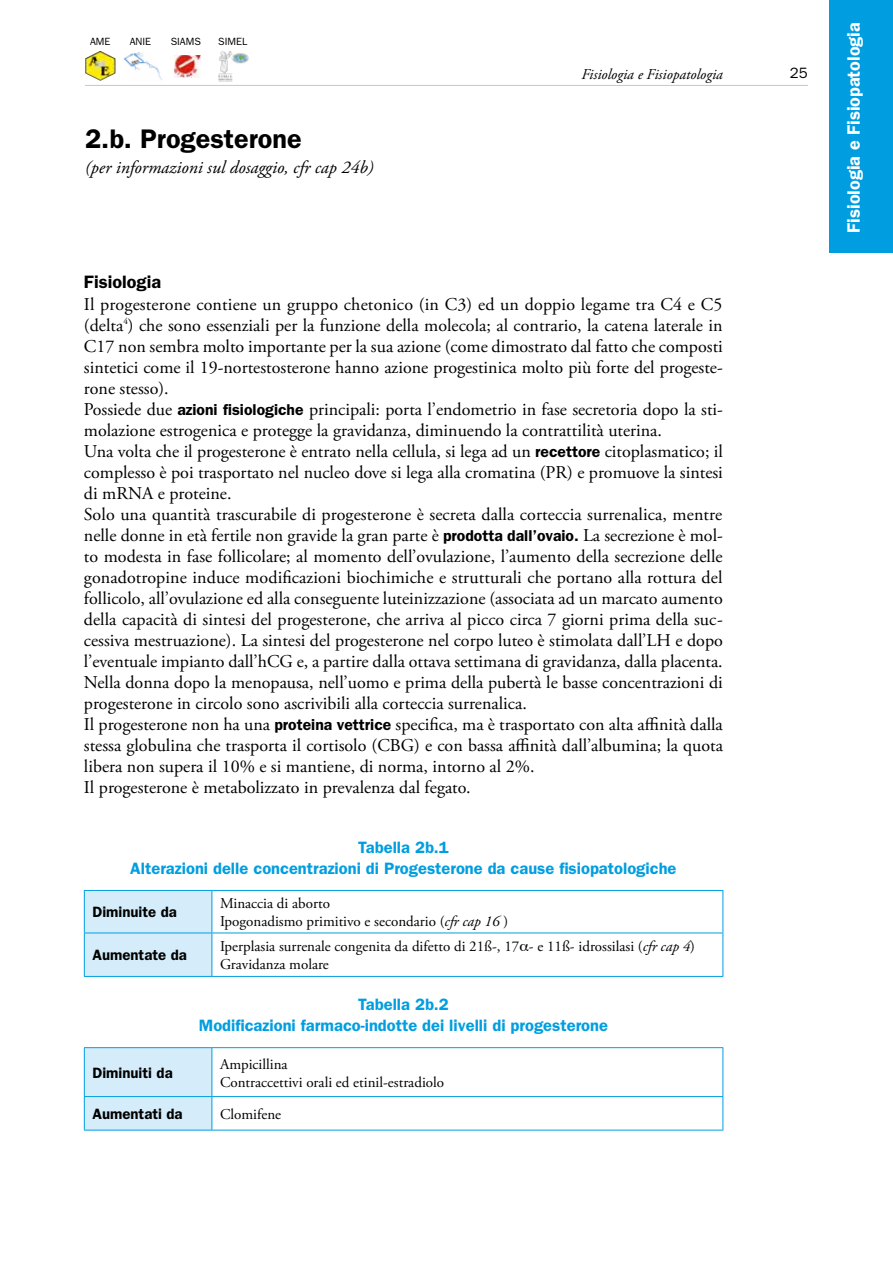
<style>
.page{position:relative;width:893px;height:1263px;background:#fff}
.page>*{position:absolute;margin:0;border:0;box-sizing:border-box;transform-origin:0 0}
.t1{font:600 27px "Franklin Gothic";color:#000}
.t2{font:18px/21px "Adobe Garamond Pro";color:#000}
.t3{font:italic 18px "Adobe Garamond Pro";color:#000}
.t4{font:600 18px "Franklin Gothic";color:#fff}
.t5{font:600 18px "Franklin Gothic";color:#000}
.t6{font:600 16.5px/21px "Franklin Gothic";color:#009ee0;text-align:center}
.t7{font:15px/18px "Adobe Garamond Pro";color:#000}
.t8{font:600 15px "Franklin Gothic";color:#000}
.t9{font:italic 15px "Adobe Garamond Pro";color:#000}
.t10{font:15px "ITC Franklin Gothic Std";color:#000}
.t11{font:10.5px "ITC Franklin Gothic Std";color:#000}
.s1{font-family:"Franklin Gothic";font-weight:600;font-size:15.75px}
.s2{font-style:italic}
</style>
<div class="page">
<hr style="left:85px;top:85px;width:723px;height:1px;background:#c6c7c8">
<div style="left:829px;top:0;width:64px;height:253px;background:#009ee0"></div>
<img style="left:123px;top:52px;width:40px;height:28px">
<img style="left:85px;top:51px;width:30px;height:30px">
<img style="left:218px;top:51px;width:30px;height:31px">
<img style="left:175px;top:55px;width:25px;height:23px">
<div style="left:85px;top:891px;width:127px;height:85px;background:#d5edfa"></div>
<hr style="left:212px;top:933px;width:1px;height:43px;background:#009ee0">
<hr style="left:212px;top:891px;width:1px;height:41px;background:#009ee0">
<hr style="left:84px;top:932px;width:128px;height:1px;background:#009ee0">
<hr style="left:84px;top:890px;width:128px;height:1px;background:#009ee0">
<hr style="left:84px;top:891px;width:1px;height:41px;background:#009ee0">
<hr style="left:212px;top:890px;width:511px;height:1px;background:#009ee0">
<hr style="left:722px;top:891px;width:1px;height:41px;background:#009ee0">
<hr style="left:84px;top:933px;width:1px;height:43px;background:#009ee0">
<hr style="left:722px;top:933px;width:1px;height:43px;background:#009ee0">
<hr style="left:84px;top:976px;width:128px;height:1px;background:#009ee0">
<hr style="left:212px;top:976px;width:511px;height:1px;background:#009ee0">
<hr style="left:212px;top:932px;width:511px;height:1px;background:#009ee0">
<div style="left:85px;top:1048px;width:127px;height:82px;background:#d5edfa"></div>
<hr style="left:212px;top:1097px;width:1px;height:33px;background:#009ee0">
<hr style="left:212px;top:1048px;width:1px;height:48px;background:#009ee0">
<hr style="left:84px;top:1047px;width:128px;height:1px;background:#009ee0">
<hr style="left:84px;top:1048px;width:1px;height:48px;background:#009ee0">
<hr style="left:212px;top:1047px;width:511px;height:1px;background:#009ee0">
<hr style="left:722px;top:1048px;width:1px;height:48px;background:#009ee0">
<hr style="left:84px;top:1096px;width:128px;height:1px;background:#009ee0">
<hr style="left:84px;top:1097px;width:1px;height:33px;background:#009ee0">
<hr style="left:212px;top:1096px;width:511px;height:1px;background:#009ee0">
<hr style="left:722px;top:1097px;width:1px;height:33px;background:#009ee0">
<hr style="left:84px;top:1130px;width:128px;height:1px;background:#009ee0">
<hr style="left:212px;top:1130px;width:511px;height:1px;background:#009ee0">
<p class="t11" style="left:90px;top:36px;width:22px">AME</p>
<p class="t11" style="left:130px;top:36px;width:23px">ANIE</p>
<p class="t11" style="left:171px;top:36px;width:32px">SIAMS</p>
<p class="t11" style="left:218px;top:36px;width:30px">SIMEL</p>
<h1 class="t1" style="left:85px;top:123px;width:218px">2.b. Progesterone</h1>
<p class="t3" style="left:85px;top:157px;width:290px">(per informazioni sul dosaggio, cfr cap 24b)</p>
<p class="t9" style="left:581px;top:65px;width:143px">Fisiologia e Fisiopatologia</p>
<p class="t10" style="left:790px;top:65px;width:19px">25</p>
<p class="t5" style="left:84px;top:272px;width:79px">Fisiologia</p>
<p class="t2" style="left:84px;top:294px;width:640px">Il progesterone contiene un gruppo chetonico (in C3) ed un doppio legame tra C4 e C5 (delta<sup>4</sup>) che sono essenziali per la funzione della molecola; al contrario, la catena laterale in C17 non sembra molto importante per la sua azione (come dimostrato dal fatto che composti sintetici come il 19-nortestosterone hanno azione progestinica molto più forte del progeste&shy;rone stesso).<br>Possiede due <span class="s1">azioni fisiologiche</span> principali: porta l’endometrio in fase secretoria dopo la sti&shy;molazione estrogenica e protegge la gravidanza, diminuendo la contrattilità uterina.<br>Una volta che il progesterone è entrato nella cellula, si lega ad un <span class="s1">recettore</span> citoplasmatico; il complesso è poi trasportato nel nucleo dove si lega alla cromatina (PR) e promuove la sintesi di mRNA e proteine.<br>Solo una quantità trascurabile di progesterone è secreta dalla corteccia surrenalica, mentre nelle donne in età fertile non gravide la gran parte è <span class="s1">prodotta dall’ovaio.</span> La secrezione è mol&shy;to modesta in fase follicolare; al momento dell’ovulazione, l’aumento della secrezione delle gonadotropine induce modificazioni biochimiche e strutturali che portano alla rottura del follicolo, all’ovulazione ed alla conseguente luteinizzazione (associata ad un marcato aumento della capacità di sintesi del progesterone, che arriva al picco circa 7 giorni prima della suc&shy;cessiva mestruazione). La sintesi del progesterone nel corpo luteo è stimolata dall’LH e dopo l’eventuale impianto dall’hCG e, a partire dalla ottava settimana di gravidanza, dalla placenta.<br>Nella donna dopo la menopausa, nell’uomo e prima della pubertà le basse concentrazioni di progesterone in circolo sono ascrivibili alla corteccia surrenalica.<br>Il progesterone non ha una <span class="s1">proteina vettrice</span> specifica, ma è trasportato con alta affinità dalla stessa globulina che trasporta il cortisolo (CBG) e con bassa affinità dall’albumina; la quota libera non supera il 10% e si mantiene, di norma, intorno al 2%.<br>Il progesterone è metabolizzato in prevalenza dal fegato.</p>
<p class="t6" style="left:130px;top:836px;width:548px">Tabella 2b.1<br>Alterazioni delle concentrazioni di Progesterone da cause fisiopatologiche</p>
<p class="t8" style="left:92px;top:903px;width:86px">Diminuite da</p>
<p class="t7" style="left:220px;top:895px;width:290px">Minaccia di aborto<br>Ipogonadismo primitivo e secondario (<span class="s2">cfr cap 16</span> )</p>
<p class="t8" style="left:92px;top:946px;width:96px">Aumentate da</p>
<p class="t7" style="left:220px;top:938px;width:477px">Iperplasia surrenale congenita da difetto di 21ß-, 17 - e 11ß- idrossilasi (<span class="s2">cfr cap 4</span>)<br>Gravidanza molare</p>
<p class="t6" style="left:199px;top:994px;width:411px">Tabella 2b.2<br>Modificazioni farmaco-indotte dei livelli di progesterone</p>
<p class="t8" style="left:92px;top:1064px;width:82px">Diminuiti da</p>
<p class="t7" style="left:220px;top:1055px;width:226px">Ampicillina<br>Contraccettivi orali ed etinil-estradiolo</p>
<p class="t8" style="left:92px;top:1105px;width:92px">Aumentati da</p>
<p class="t7" style="left:220px;top:1105px;width:63px">Clomifene</p>
<p class="t4" style="left:843px;top:233px;width:212px;rotate:-90deg">Fisiologia e Fisiopatologia</p>
</div>
